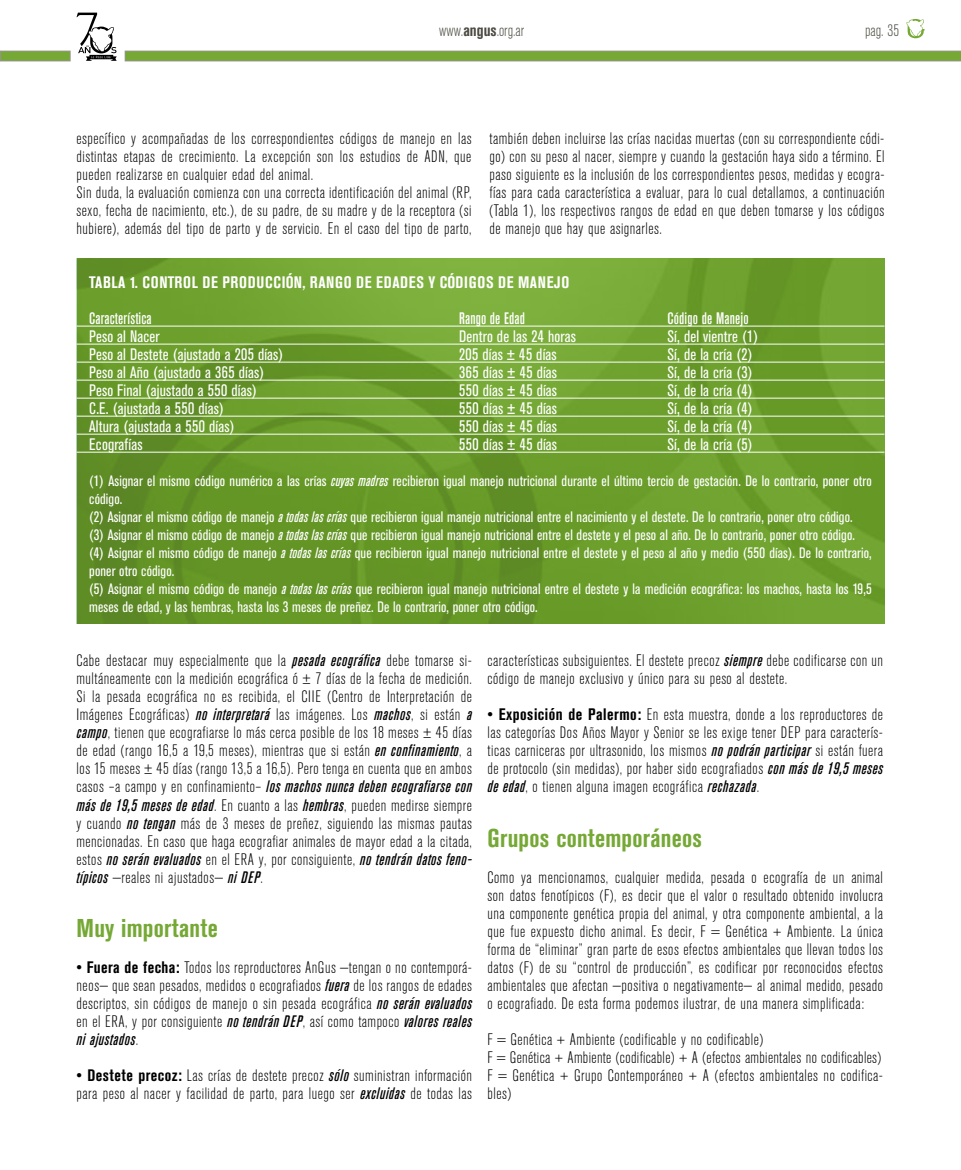
<style>
.page{position:relative;width:961px;height:1170px;background:#fff}
.page>*{position:absolute;margin:0;border:0;box-sizing:border-box;transform-origin:0 0}
.t1{font:700 condensed 25.5px "Akzidenz Grotesk BE";letter-spacing:.01em;color:#75a835}
.t2{font:300 condensed 16.5px/18px "Akzidenz Grotesk BE";letter-spacing:.03em;color:#000;text-align:justify}
.t3{font:condensed 16.5px "Akzidenz Grotesk BE";letter-spacing:.01em;color:#fff}
.t4{font:700 condensed 16.5px "Akzidenz Grotesk BE";letter-spacing:.045em;color:#fff}
.t5{font:500 condensed 16.5px "Akzidenz Grotesk BE";letter-spacing:.01em;color:#fff}
.t6{font:300 condensed 16.5px "Akzidenz Grotesk BE";color:#4c4b42}
.t7{font:condensed 15px/18px "Akzidenz Grotesk BE";letter-spacing:.01em;color:#fff}
.s1{font-weight:700}
.s2{font-weight:500;font-style:italic}
</style>
<div class="page">
<svg style="left:906px;top:19px;width:18px;height:19px"></svg>
<svg style="left:125px;top:51px;width:836px;height:10px;background:#78a53e"></svg>
<div style="left:1px;top:51px;width:69px;height:10px;background:#75a835"></div>
<div style="left:0;top:51px;width:71px;height:10px;border:1px solid #94948a"></div>
<svg style="left:77px;top:13px;width:40px;height:48px"></svg>
<img style="left:77px;top:258px;width:807px;height:365px">
<hr style="left:77px;top:326px;width:807px;height:1px;background:#fff">
<hr style="left:77px;top:344px;width:807px;height:1px;background:#fff">
<hr style="left:77px;top:362px;width:807px;height:1px;background:#fff">
<hr style="left:77px;top:380px;width:807px;height:1px;background:#fff">
<hr style="left:77px;top:398px;width:807px;height:1px;background:#fff">
<hr style="left:77px;top:416px;width:807px;height:1px;background:#fff">
<hr style="left:77px;top:434px;width:807px;height:1px;background:#fff">
<hr style="left:77px;top:452px;width:807px;height:1px;background:#fff">
<p class="t6" style="left:439px;top:21px;width:86px">www.<span class="s1">angus</span>.org.ar</p>
<p class="t6" style="left:865px;top:21px;width:36px">pag. 35</p>
<p class="t2" style="left:77px;top:130px;width:397px;text-align:left">específico y acompañadas de los correspondientes códigos de manejo en las distintas etapas de crecimiento. La excepción son los estudios de ADN, que pueden realizarse en cualquier edad del animal.<br>Sin duda, la evaluación comienza con una correcta identificación del animal (RP, sexo, fecha de nacimiento, etc.), de su padre, de su madre y de la receptora (si hubiere), además del tipo de parto y de servicio. En el caso del tipo de parto,</p>
<p class="t2" style="left:489px;top:130px;width:396px">también deben incluirse las crías nacidas muertas (con su correspondiente códi&shy;go) con su peso al nacer, siempre y cuando la gestación haya sido a término. El paso siguiente es la inclusión de los correspondientes pesos, medidas y ecogra&shy;fías para cada característica a evaluar, para lo cual detallamos, a continuación (Tabla 1), los respectivos rangos de edad en que deben tomarse y los códigos de manejo que hay que asignarles.</p>
<p class="t4" style="left:89px;top:273px;width:482px">TABLA 1. CONTROL DE PRODUCCIÓN, RANGO DE EDADES Y CÓDIGOS DE MANEJO</p>
<p class="t5" style="left:89px;top:309px;width:64px">Característica</p>
<p class="t5" style="left:459px;top:309px;width:67px">Rango de Edad</p>
<p class="t5" style="left:668px;top:309px;width:82px">Código de Manejo</p>
<p class="t3" style="left:89px;top:327px;width:72px">Peso al Nacer</p>
<p class="t3" style="left:459px;top:327px;width:118px">Dentro de las 24 horas</p>
<p class="t3" style="left:668px;top:327px;width:92px">Sí, del vientre (1)</p>
<p class="t3" style="left:89px;top:345px;width:196px">Peso al Destete (ajustado a 205 días)</p>
<p class="t3" style="left:459px;top:345px;width:99px">205 días ± 45 días</p>
<p class="t3" style="left:668px;top:345px;width:86px">Sí, de la cría (2)</p>
<p class="t3" style="left:89px;top:363px;width:176px">Peso al Año (ajustado a 365 días)</p>
<p class="t3" style="left:459px;top:363px;width:100px">365 días ± 45 días</p>
<p class="t3" style="left:668px;top:363px;width:86px">Sí, de la cría (3)</p>
<p class="t3" style="left:89px;top:381px;width:169px">Peso Final (ajustado a 550 días)</p>
<p class="t3" style="left:459px;top:381px;width:100px">550 días ± 45 días</p>
<p class="t3" style="left:668px;top:381px;width:86px">Sí, de la cría (4)</p>
<p class="t3" style="left:89px;top:399px;width:136px">C.E. (ajustada a 550 días)</p>
<p class="t3" style="left:459px;top:399px;width:100px">550 días ± 45 días</p>
<p class="t3" style="left:668px;top:399px;width:86px">Sí, de la cría (4)</p>
<p class="t3" style="left:89px;top:417px;width:147px">Altura (ajustada a 550 días)</p>
<p class="t3" style="left:459px;top:417px;width:100px">550 días ± 45 días</p>
<p class="t3" style="left:668px;top:417px;width:86px">Sí, de la cría (4)</p>
<p class="t3" style="left:89px;top:435px;width:55px">Ecografías</p>
<p class="t3" style="left:459px;top:435px;width:100px">550 días ± 45 días</p>
<p class="t3" style="left:668px;top:435px;width:86px">Sí, de la cría (5)</p>
<p class="t7" style="left:89px;top:472px;width:784px">(1) Asignar el mismo código numérico a las crías <span class="s2">cuyas madres</span> recibieron igual manejo nutricional durante el último tercio de gestación. De lo contrario, poner otro código.<br>(2) Asignar el mismo código de manejo <span class="s2">a todas las crías</span> que recibieron igual manejo nutricional entre el nacimiento y el destete. De lo contrario, poner otro código.<br>(3) Asignar el mismo código de manejo <span class="s2">a todas las crías</span> que recibieron igual manejo nutricional entre el destete y el peso al año. De lo contrario, poner otro código. (4) Asignar el mismo código de manejo <span class="s2">a todas las crías</span> que recibieron igual manejo nutricional entre el destete y el peso al año y medio (550 días). De lo contrario, poner otro código.<br>(5) Asignar el mismo código de manejo <span class="s2">a todas las crías</span> que recibieron igual manejo nutricional entre el destete y la medición ecográfica: los machos, hasta los 19,5 meses de edad, y las hembras, hasta los 3 meses de preñez. De lo contrario, poner otro código.</p>
<p class="t2" style="left:77px;top:652px;width:397px">Cabe destacar muy especialmente que la <span class="s2">pesada ecográfica</span> debe tomarse si&shy;multáneamente con la medición ecográfica ó ± 7 días de la fecha de medición.<br>Si la pesada ecográfica no es recibida, el CIIE (Centro de Interpretación de Imágenes Ecográficas) <span class="s2">no interpretará</span> las imágenes. Los <span class="s2">machos</span>, si están <span class="s2">a campo</span>, tienen que ecografiarse lo más cerca posible de los 18 meses ± 45 días de edad (rango 16,5 a 19,5 meses), mientras que si están <span class="s2">en confinamiento</span>, a los 15 meses ± 45 días (rango 13,5 a 16,5). Pero tenga en cuenta que en ambos casos –a campo y en confinamiento– <span class="s2">los machos nunca deben ecografiarse con más de 19,5 meses de edad</span>. En cuanto a las <span class="s2">hembras</span>, pueden medirse siempre y cuando <span class="s2">no tengan</span> más de 3 meses de preñez, siguiendo las mismas pautas mencionadas. En caso que haga ecografiar animales de mayor edad a la citada, estos <span class="s2">no serán evaluados</span> en el ERA y, por consiguiente, <span class="s2">no tendrán datos feno&shy;típicos</span> −reales ni ajustados− <span class="s2">ni DEP</span>.</p>
<h1 class="t1" style="left:77px;top:913px;width:143px">Muy importante</h1>
<p class="t2" style="left:77px;top:958px;width:397px"><span class="s1">• Fuera de fecha:</span> Todos los reproductores AnGus −tengan o no contemporá&shy;neos− que sean pesados, medidos o ecografiados <span class="s2">fuera</span> de los rangos de edades descriptos, sin códigos de manejo o sin pesada ecográfica <span class="s2">no serán evaluados </span>en el ERA, y por consiguiente <span class="s2">no tendrán DEP</span>, así como tampoco <span class="s2">valores reales ni ajustados</span>.</p>
<p class="t2" style="left:77px;top:1066px;width:397px"><span class="s1">• Destete precoz:</span> Las crías de destete precoz <span class="s2">sólo</span> suministran información para peso al nacer y facilidad de parto, para luego ser <span class="s2">excluidas</span> de todas las</p>
<p class="t2" style="left:488px;top:652px;width:397px">características subsiguientes. El destete precoz <span class="s2">siempre</span> debe codificarse con un código de manejo exclusivo y único para su peso al destete.</p>
<p class="t2" style="left:488px;top:706px;width:397px"><span class="s1">• Exposición de Palermo:</span> En esta muestra, donde a los reproductores de las categorías Dos Años Mayor y Senior se les exige tener DEP para caracterís&shy;ticas carniceras por ultrasonido, los mismos <span class="s2">no podrán participar</span> si están fuera de protocolo (sin medidas), por haber sido ecografiados <span class="s2">con más de 19,5 meses de edad</span>, o tienen alguna imagen ecográfica <span class="s2">rechazada</span>.</p>
<h1 class="t1" style="left:488px;top:823px;width:216px">Grupos contemporáneos</h1>
<p class="t2" style="left:488px;top:868px;width:397px">Como ya mencionamos, cualquier medida, pesada o ecografía de un animal son datos fenotípicos (F), es decir que el valor o resultado obtenido involucra una componente genética propia del animal, y otra componente ambiental, a la que fue expuesto dicho animal. Es decir, F = Genética + Ambiente. La única forma de “eliminar” gran parte de esos efectos ambientales que llevan todos los datos (F) de su “control de producción”, es codificar por reconocidos efectos ambientales que afectan −positiva o negativamente− al animal medido, pesado o ecografiado. De esta forma podemos ilustrar, de una manera simplificada:</p>
<p class="t2" style="left:488px;top:1030px;width:397px;text-align:left">F = Genética + Ambiente (codificable y no codificable)<br>F = Genética + Ambiente (codificable) + A (efectos ambientales no codificables)<br>F = Genética + Grupo Contemporáneo + A (efectos ambientales no codifica&shy;bles)</p>
</div>
